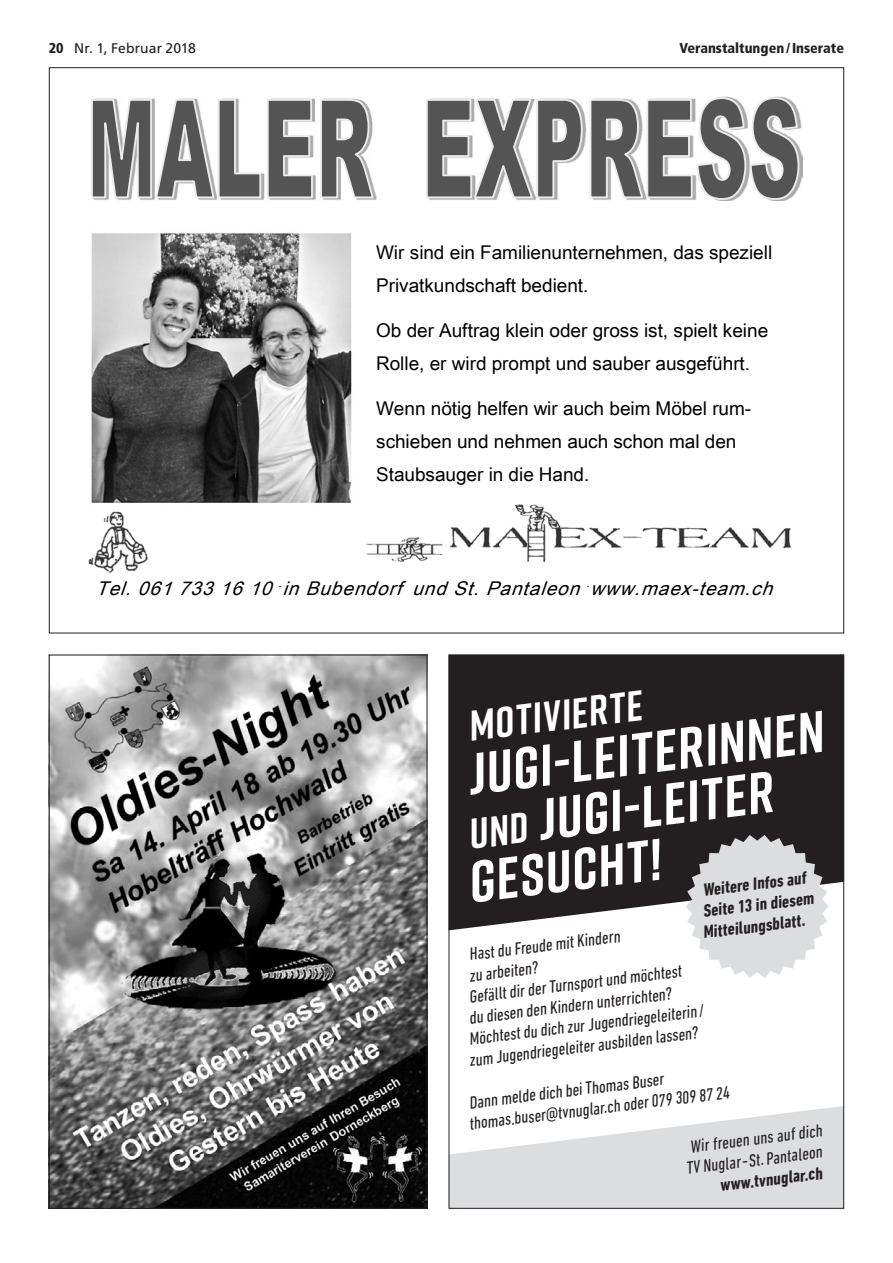
<style>
.page{position:relative;width:893px;height:1263px;background:#fff}
.page>*{position:absolute;margin:0;border:0;box-sizing:border-box;transform-origin:0 0}
.t1{font:700 58.35px/53.6px "Rift";color:#fff}
.t2{font:700 42.45px "Rift";color:#fff}
.t3{font:18.9px/33.2px "Arial Unicode MS Win Char Set FFFF H2";color:#000}
.t4{font:italic 18.9px "Arial Unicode MS Win Char Set FFFF H2";color:#000}
.t5{font:condensed 18px/21px "DIN Next LT Pro";color:#231f20}
.t6{font:700 condensed 18px/21px "DIN Next LT Pro";color:#231f20}
.t7{font:900 condensed 14.25px "Frutiger LT";color:#231f20}
.t8{font:13.95px "Frutiger LT";letter-spacing:.005em;color:#231f20}
.s1{font-weight:900;font-stretch:condensed;font-size:14.25px}
.s2{font-size:42.45px}
</style>
<div class="page">
<img style="left:366px;top:504px;width:426px;height:58px">
<img style="left:88px;top:511px;width:60px;height:62px">
<img style="left:94px;top:118px;width:708px;height:82px">
<svg style="left:91px;top:98px;width:284px;height:101px"></svg>
<svg style="left:425px;top:96px;width:375px;height:105px"></svg>
<img style="left:91px;top:233px;width:261px;height:270px">
<img style="left:51px;top:657px;width:374px;height:550px">
<svg style="left:451px;top:1106px;width:391px;height:101px"></svg>
<svg style="left:449px;top:606px;width:395px;height:324px;fill:#231f20"></svg>
<svg style="left:686px;top:835px;width:143px;height:143px;background:#c8c8ca"></svg>
<p class="t8" style="left:49px;top:40px;width:149px"><span class="s1">20</span> Nr. 1, Februar 2018</p>
<p class="t7" style="left:679px;top:40px;width:166px">Veranstaltungen/Inserate</p>
<p class="t3" style="left:376px;top:235px;width:398px">Wir sind ein Familienunternehmen, das speziell<br>Privatkundschaft bedient.</p>
<p class="t3" style="left:376px;top:313px;width:394px">Ob der Auftrag klein oder gross ist, spielt keine<br>Rolle, er wird prompt und sauber ausgeführt.</p>
<p class="t3" style="left:376px;top:391px;width:377px">Wenn nötig helfen wir auch beim Möbel rum&shy;schieben und nehmen auch schon mal den<br>Staubsauger in die Hand.</p>
<p class="t4" style="left:96px;top:575px;width:687px">Tel.0617331610<sup>.</sup>inBubendorf undSt.Pantaleon<sup>.</sup>www.maex-team.ch</p>
<h2 class="t2" style="left:464px;top:696px;width:176px;rotate:-7deg">motivierte</h2>
<h1 class="t1" style="left:451px;top:749px;width:372px;rotate:-7deg">Jugi-Leiterinnen <span class="s2">und</span> JUGI-Leiter<br>Gesucht!</h1>
<p class="t6" style="left:697px;top:880px;width:115px;rotate:-7deg">Weitere Infos auf<br>Seite 13 in diesem<br>Mitteilungsblatt.</p>
<p class="t5" style="left:468px;top:944px;width:153px;rotate:-7deg">Hast du Freude mit Kindern</p>
<p class="t5" style="left:468px;top:965px;width:71px;rotate:-7deg">zu arbeiten?</p>
<p class="t5" style="left:468px;top:986px;width:215px;rotate:-7deg">Gefällt dir der Turnsport und möchtest</p>
<p class="t5" style="left:468px;top:1007px;width:205px;rotate:-7deg">du diesen den Kindern unterrichten?</p>
<p class="t5" style="left:468px;top:1028px;width:237px;rotate:-7deg">Möchtest du dich zur Jugendriegeleiterin/</p>
<p class="t5" style="left:468px;top:1050px;width:232px;rotate:-7deg">zum Jugendriegeleiter ausbilden lassen?</p>
<p class="t5" style="left:465px;top:1092px;width:264px;rotate:-7deg">Dann melde dich bei Thomas Buser thomas.buser@tvnuglar.ch oder 079 309 87 24</p>
<p class="t5" style="left:682px;top:1137px;width:141px;text-align:center;rotate:-7deg">Wir freuen uns auf dich<br>TV Nuglar-St. Pantaleon</p>
<p class="t6" style="left:718px;top:1175px;width:105px;rotate:-7deg">www.tvnuglar.ch</p>
</div>
